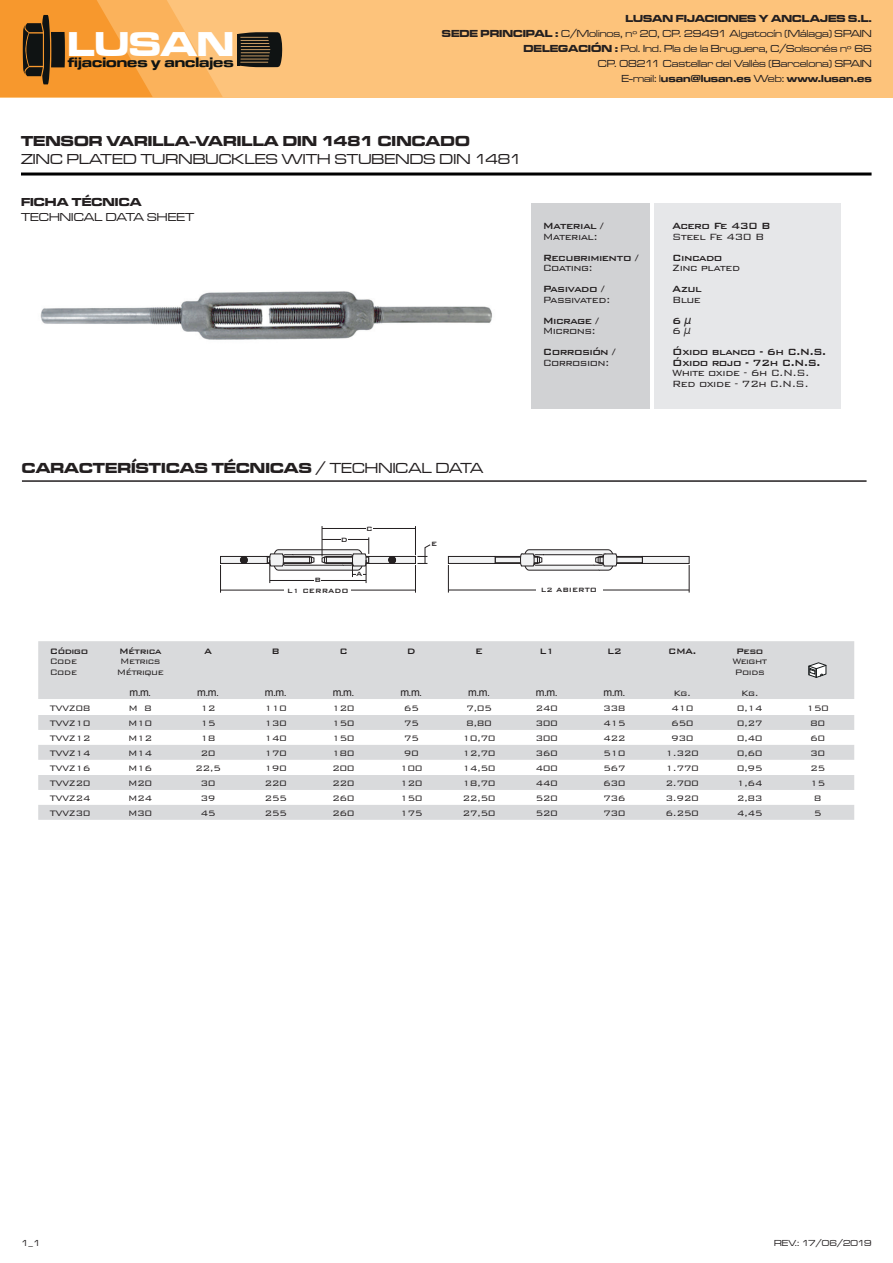
<style>
.page{position:relative;width:893px;height:1263px;background:#fff}
.page>*{position:absolute;margin:0;border:0;box-sizing:border-box;transform-origin:0 0}
.t1{font:35.55px "Microgramma D Bold Exte";color:#fff}
.t2{font:500 expanded 15px "Microgramma DOT";letter-spacing:.01em;color:#231f20}
.t3{font:15px "Microgramma D Bold Exte";letter-spacing:.01em;color:#231f20}
.t4{font:700 expanded 15px "Microgramma DOT";letter-spacing:.01em;color:#231f20}
.t5{font:14.25px "Microgramma D Bold Exte";color:#0f1313}
.t6{font:500 12px/10.5px "Bank Gothic BT";letter-spacing:-.05em;color:#231f20}
.t7{font:300 12px/10.5px "Bank Gothic BT";letter-spacing:-.05em;color:#231f20}
.t8{font:500 expanded 12px "Microgramma DOT";letter-spacing:.01em;color:#231f20}
.t9{font:700 expanded 12px "Microgramma DOT";letter-spacing:.01em;color:#231f20}
.t10{font:300 10.5px/15px "Bank Gothic BT";letter-spacing:-.05em;color:#231f20;text-align:center}
.t11{font:10.5px/15px "Microgramma D Medi Exte";color:#231f20;text-align:right}
.t12{font:10.5px "Microgramma D Bold Exte";color:#231f20}
.t13{font:10.5px "Arial";color:#231f20}
.t14{font:500 10.5px "Bank Gothic BT";letter-spacing:-.05em;color:#231f20}
.t15{font:9px "Microgramma D Medi Exte";letter-spacing:.01em;color:#231f20}
.t16{font:500 8.25px/10.4px "Bank Gothic BT";color:#231f20;text-align:center}
.s1{font-family:"Microgramma D Bold Exte"}
.s2{font-family:"Microgramma D Medi Exte"}
</style>
<div class="page">
<hr style="left:21px;top:173px;width:851px;height:3px;background:#000001">
<div style="left:0;top:0;width:893px;height:97px;background:#fdc37b"></div>
<svg style="left:237px;top:32px;width:45px;height:35px"></svg>
<hr style="left:237px;top:34px;width:3px;height:31px;background:#0f1313">
<svg style="left:0;top:0;width:223px;height:97px;background:#e59a43"></svg>
<div style="left:531px;top:203px;width:119px;height:206px;background:#d1d2d4"></div>
<div style="left:654px;top:203px;width:186px;height:206px;background:#e6e7e9"></div>
<hr style="left:22px;top:480px;width:845px;height:2px;background:#231f20">
<img style="left:40px;top:291px;width:452px;height:49px">
<svg style="left:38px;top:641px;width:816px;height:179px;fill:#d9dadc"></svg>
<svg style="left:808px;top:662px;width:19px;height:16px"></svg>
<div style="left:368px;top:556px;width:48px;height:8px;background:#f2f3f4;border:1px solid #231f20"></div>
<div style="left:220px;top:556px;width:48px;height:8px;background:#f2f3f4;border:1px solid #231f20"></div>
<svg style="left:388px;top:556px;width:8px;height:8px"></svg>
<svg style="left:240px;top:556px;width:8px;height:8px"></svg>
<hr style="left:322px;top:526px;width:1px;height:30px;background:#231f20">
<div style="left:642px;top:556px;width:48px;height:8px;background:#f2f3f4;border:1px solid #231f20"></div>
<div style="left:448px;top:556px;width:48px;height:8px;background:#f2f3f4;border:1px solid #231f20"></div>
<svg style="left:494px;top:549px;width:149px;height:22px"></svg>
<hr style="left:322px;top:528px;width:93px;height:1px;background:#231f20">
<svg style="left:220px;top:565px;width:1px;height:28px"></svg>
<hr style="left:221px;top:590px;width:194px;height:1px;background:#231f20">
<svg style="left:689px;top:565px;width:1px;height:28px"></svg>
<svg style="left:448px;top:565px;width:1px;height:28px"></svg>
<hr style="left:448px;top:589px;width:241px;height:1px;background:#231f20">
<hr style="left:285px;top:588px;width:66px;height:4px;background:#fff">
<hr style="left:536px;top:588px;width:66px;height:4px;background:#fff">
<svg style="left:266px;top:537px;width:104px;height:46px"></svg>
<svg style="left:415px;top:526px;width:16px;height:67px"></svg>
<h1 class="t1" style="left:67px;top:20px;width:168px">LUSAN</h1>
<h3 class="t5" style="left:68px;top:53px;width:167px">fijaciones y anclajes</h3>
<p class="t12" style="left:625px;top:11px;width:248px">LUSAN FIJACIONES Y ANCLAJES S.L.</p>
<p class="t11" style="left:442px;top:25px;width:431px"><span class="s1">SEDE PRINCIPAL :</span> C/Molinos, nº 20, CP. 29491 Algatocín (Málaga) SPAIN<br><span class="s1">DELEGACIÓN :</span> Pol. Ind. Pla de la Bruguera, C/Solsonés nº 66<br>CP. 08211 Castellar del Vallès (Barcelona) SPAIN</p>
<p class="t12" style="left:621px;top:71px;width:252px"><span class="s2">E-mail: l</span>usan@lusan.es <span class="s2">Web:</span> www.lusan.es</p>
<h2 class="t4" style="left:21px;top:131px;width:450px">TENSOR VARILLA-VARILLA DIN 1481 CINCADO</h2>
<h2 class="t2" style="left:21px;top:150px;width:503px">ZINC PLATED TURNBUCKLES WITH STUBENDS DIN 1481</h2>
<p class="t9" style="left:21px;top:194px;width:122px">FICHA TÉCNICA</p>
<p class="t8" style="left:21px;top:209px;width:175px">TECHNICAL DATA SHEET</p>
<p class="t6" style="left:543px;top:220px;width:62px">Material /</p>
<p class="t7" style="left:543px;top:231px;width:57px">Material:</p>
<p class="t6" style="left:543px;top:252px;width:97px">Recubrimiento /</p>
<p class="t7" style="left:543px;top:262px;width:52px">Coating:</p>
<p class="t6" style="left:543px;top:283px;width:63px">Pasivado /</p>
<p class="t7" style="left:543px;top:294px;width:69px">Passivated:</p>
<p class="t6" style="left:543px;top:315px;width:58px">Micrage /</p>
<p class="t7" style="left:543px;top:325px;width:55px">Microns:</p>
<p class="t6" style="left:543px;top:346px;width:74px">Corrosión /</p>
<p class="t7" style="left:543px;top:357px;width:68px">Corrosion:</p>
<h2 class="t3" style="left:22px;top:457px;width:463px">CARACTERÍSTICAS TÉCNICAS <span class="s2">/ TECHNICAL DATA</span></h2>
<p class="t16" style="left:341px;top:534px;width:8px">D</p>
<p class="t16" style="left:366px;top:523px;width:8px">C</p>
<p class="t16" style="left:356px;top:568px;width:8px">A</p>
<p class="t16" style="left:431px;top:539px;width:8px">E</p>
<p class="t16" style="left:287px;top:574px;width:63px">B<br>L1 CERRADO</p>
<p class="t16" style="left:541px;top:585px;width:58px">L2 ABIERTO</p>
<p class="t6" style="left:672px;top:220px;width:100px">Acero Fe 430 B</p>
<p class="t7" style="left:672px;top:231px;width:94px">Steel Fe 430 B</p>
<p class="t6" style="left:672px;top:252px;width:52px">Cincado</p>
<p class="t7" style="left:672px;top:262px;width:70px">Zinc plated</p>
<p class="t6" style="left:672px;top:283px;width:31px">Azul</p>
<p class="t7" style="left:672px;top:294px;width:30px">Blue</p>
<p class="t6" style="left:672px;top:315px;width:21px">6 µ</p>
<p class="t7" style="left:672px;top:325px;width:20px">6 µ</p>
<p class="t6" style="left:672px;top:346px;width:155px">Óxido blanco - 6h C.N.S.<br>Óxido rojo - 72h C.N.S.</p>
<p class="t7" style="left:672px;top:367px;width:139px">White oxide - 6h C.N.S.<br>Red oxide - 72h C.N.S.</p>
<p class="t14" style="left:50px;top:645px;width:40px">Código</p>
<p class="t10" style="left:50px;top:656px;width:29px;line-height:10.5px;text-align:left">Code<br>Code</p>
<p class="t10" style="left:50px;top:700px;width:42px;text-align:justify">TVVZ08<br>TVVZ10<br>TVVZ12<br>TVVZ14<br>TVVZ16<br>TVVZ20<br>TVVZ24<br>TVVZ30</p>
<p class="t14" style="left:119px;top:645px;width:44px">Métrica</p>
<p class="t10" style="left:117px;top:656px;width:49px;line-height:10.5px">Metrics<br>Métrique</p>
<p class="t13" style="left:129px;top:685px;width:23px">m.m.</p>
<p class="t10" style="left:128px;top:700px;width:26px;text-align:justify">M 8<br>M10<br>M12<br>M14<br>M16<br>M20<br>M24<br>M30</p>
<p class="t14" style="left:204px;top:645px;width:10px">A</p>
<p class="t13" style="left:197px;top:685px;width:23px">m.m.</p>
<p class="t10" style="left:195px;top:700px;width:27px">12<br>15<br>18<br>20<br>22,5<br>30<br>39<br>45</p>
<p class="t14" style="left:272px;top:645px;width:10px">B</p>
<p class="t13" style="left:265px;top:685px;width:23px">m.m.</p>
<p class="t10" style="left:265px;top:700px;width:24px;text-align:justify">110<br>130<br>140<br>170<br>190<br>220<br>255<br>255</p>
<p class="t14" style="left:339px;top:645px;width:10px">C</p>
<p class="t13" style="left:333px;top:685px;width:23px">m.m.</p>
<p class="t10" style="left:332px;top:700px;width:24px;text-align:justify">120<br>150<br>150<br>180<br>200<br>220<br>260<br>260</p>
<p class="t14" style="left:539px;top:645px;width:16px">L1</p>
<p class="t13" style="left:536px;top:685px;width:23px">m.m.</p>
<p class="t10" style="left:535px;top:700px;width:24px;text-align:justify">240<br>300<br>300<br>360<br>400<br>440<br>520<br>520</p>
<p class="t14" style="left:475px;top:645px;width:9px">E</p>
<p class="t13" style="left:468px;top:685px;width:23px">m.m.</p>
<p class="t10" style="left:462px;top:700px;width:35px">7,05<br>8,80<br>10,70<br>12,70<br>14,50<br>18,70<br>22,50<br>27,50</p>
<p class="t14" style="left:607px;top:645px;width:16px">L2</p>
<p class="t13" style="left:604px;top:685px;width:23px">m.m.</p>
<p class="t10" style="left:603px;top:700px;width:24px;text-align:justify">338<br>415<br>422<br>510<br>567<br>630<br>736<br>730</p>
<p class="t14" style="left:668px;top:645px;width:30px">CMA.</p>
<p class="t10" style="left:666px;top:685px;width:35px">Kg.<br>410<br>650<br>930<br>1.320<br>1.770<br>2.700<br>3.920<br>6.250</p>
<p class="t14" style="left:736px;top:645px;width:29px">Peso</p>
<p class="t10" style="left:732px;top:656px;width:36px;line-height:10.5px;text-align:left">Weight<br>Poids</p>
<p class="t10" style="left:737px;top:685px;width:27px">Kg.<br>0,14<br>0,27<br>0,40<br>0,60<br>0,95<br>1,64<br>2,83<br>4,45</p>
<p class="t14" style="left:407px;top:645px;width:10px">D</p>
<p class="t13" style="left:400px;top:685px;width:23px">m.m.</p>
<p class="t10" style="left:400px;top:700px;width:24px">65<br>75<br>75<br>90<br>100<br>120<br>150<br>175</p>
<p class="t10" style="left:806px;top:700px;width:24px">150<br>80<br>60<br>30<br>25<br>15<br>8<br>5</p>
<p class="t15" style="left:21px;top:1237px;width:21px">1_1</p>
<p class="t15" style="left:774px;top:1237px;width:99px">REV.: 17/06/2019</p>
</div>
